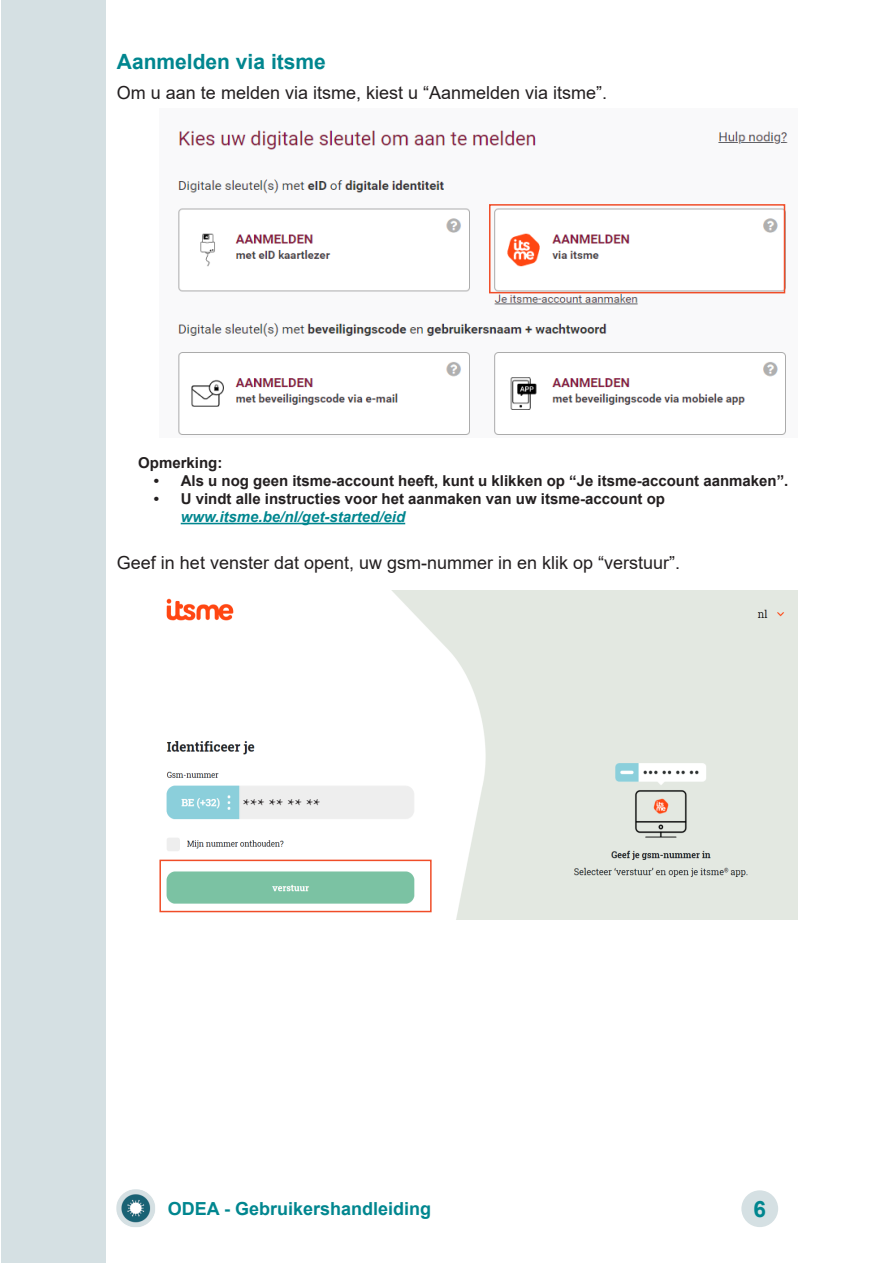
<style>
.page{position:relative;width:893px;height:1263px;background:#fff}
.page>*{position:absolute;margin:0;border:0;box-sizing:border-box;transform-origin:0 0}
.t1{font:700 22.5px "Arial";color:#00868f}
.Title_2{font:700 21px "Arial";color:#00868f}
.Text{font:18px "Arial";color:#231f20}
.t2{font:700 18px "Arial";color:#00868f}
.t3{font:18px "Minion Pro";color:#231f20}
.Text-2{font:700 15px/18px "Arial";color:#231f20}
.s1{font-style:italic;color:#00868f}
</style>
<div class="page">
<img style="left:116px;top:1189px;width:39px;height:38px">
<div style="left:741px;top:1190px;width:37px;height:37px;background:#d5e0e3;border-radius:50%"></div>
<div style="left:1px;top:0;width:105px;height:1263px;background:#d5e0e3"></div>
<hr style="left:892px;top:0;width:1px;height:1263px;background:#d5e0e3">
<hr style="left:181px;top:523px;width:224px;height:1px;background:#00868f">
<img style="left:159px;top:591px;width:638px;height:329px">
<img style="left:178px;top:130px;width:610px;height:305px">
<div style="left:489px;top:204px;width:296px;height:89px;border:2px solid #f04d28"></div>
<div style="left:159px;top:860px;width:273px;height:52px;border:2px solid #f04d28"></div>
<p class="Title_2" style="left:117px;top:47px;width:210px">Aanmelden via itsme</p>
<p class="Text" style="left:117px;top:81px;width:492px">Om u aan te melden via itsme, kiest u “Aanmelden via itsme”.</p>
<p class="Text-2" style="left:138px;top:454px;width:86px">Opmerking:</p>
<p class="Text-2" style="left:154px;top:472px;width:636px">• Als u nog geen itsme-account heeft, kunt u klikken op “Je itsme-account aanmaken”.</p>
<p class="Text-2" style="left:181px;top:490px;width:486px;text-indent:-27px">• U vindt alle instructies voor het aanmaken van uw itsme-account op <span class="s1">www.itsme.be/nl/get-started/eid</span></p>
<p class="Text" style="left:117px;top:550px;width:565px">Geef in het venster dat opent, uw gsm-nummer in en klik op “verstuur”.</p>
<p class="t3" style="left:243px;top:793px;width:79px">*** ** ** **</p>
<p class="t2" style="left:168px;top:1196px;width:265px">ODEA - Gebruikershandleiding</p>
<h1 class="t1" style="left:753px;top:1193px;width:14px">6</h1>
</div>
